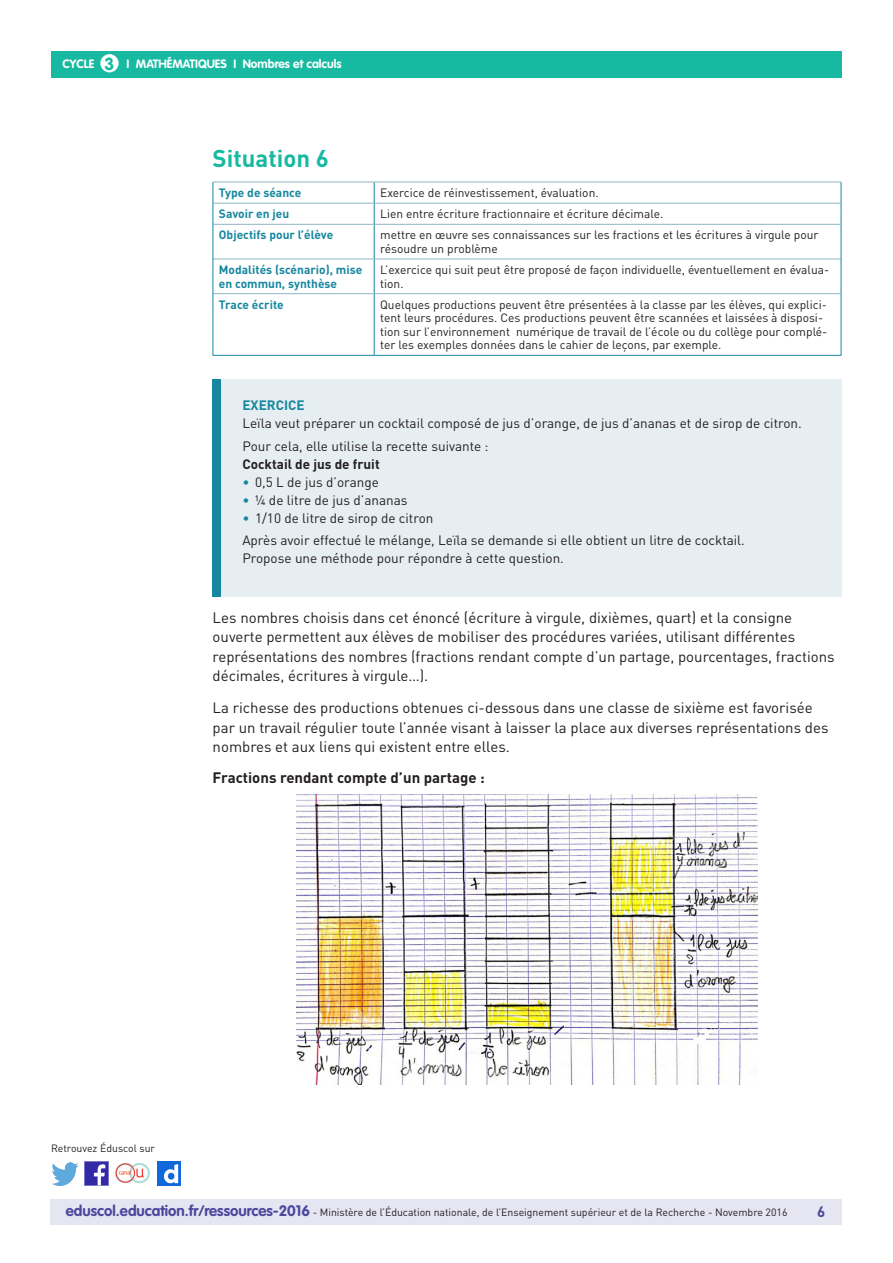
<style>
.page{position:relative;width:893px;height:1263px;background:#fff}
.page>*{position:absolute;margin:0;border:0;box-sizing:border-box;transform-origin:0 0}
._03_Titre_de_niveau{font:700 24px "DIN Pro";color:#17baa1}
.t1{font:700 17.25px "VAG Rounded Std";color:#17baa1}
._06_Texte_courant{font:15px/19.5px "DIN Pro";color:#231f20}
._06_Texte_courant-2{font:700 15px "DIN Pro";color:#231f20}
.t2{font:700 15px "DIN Pro";color:#4a489e}
._15_texte_encadré{font:13.5px "DIN Pro";color:#231f20}
._08_Liste_à_puces_ni{font:13.5px "DIN Pro";color:#231f20}
._15_Sous_titre_encad{font:700 13.5px "DIN Pro";color:#231f20}
._15_Titre_encadré{font:700 13.5px "DIN Pro";color:#16879f}
.Texte_courant_tablea{font:12px/13.5px "DIN Pro";color:#231f20}
.Texte_gras_bleu{font:700 12px/13.5px "DIN Pro";color:#16879f}
.t3{font:700 12px "VAG Rounded Std";color:#fff}
.t4{font:10.5px "DIN Pro";color:#231f20}
.s1{color:#16879f}
.s2{font-family:"VAG Rounded Std";font-weight:700;font-size:15px;color:#4a489e}
</style>
<div class="page">
<div style="left:50px;top:1199px;width:791px;height:26px;background:#e6e5f2"></div>
<div style="left:51px;top:51px;width:791px;height:27px;background:#17baa1"></div>
<div style="left:100px;top:54px;width:19px;height:18px;background:#fff;border-radius:50%"></div>
<img style="left:85px;top:1162px;width:23px;height:23px">
<img style="left:51px;top:1163px;width:28px;height:22px">
<img style="left:158px;top:1162px;width:22px;height:23px">
<img style="left:115px;top:1163px;width:35px;height:21px">
<hr style="left:213px;top:182px;width:161px;height:1px;background:#8fb6c6">
<hr style="left:374px;top:182px;width:467px;height:1px;background:#8fb6c6">
<hr style="left:213px;top:203px;width:161px;height:1px;background:#8fb6c6">
<hr style="left:374px;top:203px;width:467px;height:1px;background:#8fb6c6">
<hr style="left:213px;top:224px;width:161px;height:1px;background:#8fb6c6">
<hr style="left:374px;top:224px;width:467px;height:1px;background:#8fb6c6">
<hr style="left:213px;top:259px;width:161px;height:1px;background:#8fb6c6">
<hr style="left:374px;top:259px;width:467px;height:1px;background:#8fb6c6">
<hr style="left:213px;top:293px;width:161px;height:1px;background:#8fb6c6">
<hr style="left:374px;top:293px;width:467px;height:1px;background:#8fb6c6">
<svg style="left:213px;top:182px;width:1px;height:42px"></svg>
<svg style="left:374px;top:182px;width:1px;height:42px"></svg>
<svg style="left:841px;top:182px;width:1px;height:42px"></svg>
<hr style="left:213px;top:224px;width:1px;height:35px;background:#16879f">
<hr style="left:374px;top:225px;width:1px;height:34px;background:#16879f">
<hr style="left:841px;top:224px;width:1px;height:35px;background:#16879f">
<hr style="left:213px;top:259px;width:1px;height:35px;background:#16879f">
<hr style="left:374px;top:259px;width:1px;height:34px;background:#16879f">
<hr style="left:841px;top:259px;width:1px;height:35px;background:#16879f">
<hr style="left:213px;top:294px;width:1px;height:61px;background:#16879f">
<hr style="left:374px;top:294px;width:1px;height:61px;background:#16879f">
<hr style="left:841px;top:294px;width:1px;height:61px;background:#16879f">
<hr style="left:213px;top:355px;width:161px;height:1px;background:#16879f">
<hr style="left:374px;top:355px;width:467px;height:1px;background:#16879f">
<div style="left:213px;top:379px;width:629px;height:218px;background:#e6eef2"></div>
<div style="left:213px;top:379px;width:8px;height:218px;background:#16879f"></div>
<img style="left:297px;top:794px;width:460px;height:290px">
<p class="t3" style="left:63px;top:57px;width:33px">CYCLE</p>
<p class="t3" style="left:127px;top:57px;width:217px">I MATHÉMATIQUES I Nombres et calculs</p>
<h2 class="t1" style="left:105px;top:53px;width:11px">3</h2>
<p class="_03_Titre_de_niveau" style="left:213px;top:143px;width:118px">Situation 6</p>
<p class="Texte_gras_bleu" style="left:219px;top:186px;width:84px">Type de séance</p>
<p class="Texte_courant_tablea" style="left:380px;top:186px;width:220px">Exercice de réinvestissement, évaluation.</p>
<p class="Texte_gras_bleu" style="left:219px;top:207px;width:72px">Savoir en jeu</p>
<p class="Texte_courant_tablea" style="left:380px;top:207px;width:285px">Lien entre écriture fractionnaire et écriture décimale.</p>
<p class="Texte_gras_bleu" style="left:219px;top:228px;width:116px">Objectifs pour l’élève</p>
<p class="Texte_courant_tablea" style="left:380px;top:228px;width:440px">mettre en œuvre ses connaissances sur les fractions et les écritures à virgule pour résoudre un problème</p>
<p class="Texte_gras_bleu" style="left:219px;top:263px;width:145px">Modalités (scénario), mise en commun, synthèse</p>
<p class="Texte_courant_tablea" style="left:380px;top:263px;width:450px">L’exercice qui suit peut être proposé de façon individuelle, éventuellement en évalua&shy;tion.</p>
<p class="Texte_gras_bleu" style="left:219px;top:297px;width:66px">Trace écrite</p>
<p class="Texte_courant_tablea" style="left:380px;top:297px;width:449px">Quelques productions peuvent être présentées à la classe par les élèves, qui explici&shy;tent leurs procédures. Ces productions peuvent être scannées et laissées à disposi&shy;tion sur l’environnement numérique de travail de l’école ou du collège pour complé&shy;ter les exemples données dans le cahier de leçons, par exemple.</p>
<p class="_15_Titre_encadré" style="left:242px;top:397px;width:64px">EXERCICE</p>
<p class="_15_texte_encadré" style="left:242px;top:415px;width:561px">Leïla veut préparer un cocktail composé de jus d’orange, de jus d’ananas et de sirop de citron.</p>
<p class="_15_texte_encadré" style="left:242px;top:437px;width:248px">Pour cela, elle utilise la recette suivante :</p>
<p class="_15_Sous_titre_encad" style="left:242px;top:455px;width:139px">Cocktail de jus de fruit</p>
<p class="_08_Liste_à_puces_ni" style="left:242px;top:473px;width:138px"><span class="s1">•</span> 0,5 L de jus d’orange</p>
<p class="_08_Liste_à_puces_ni" style="left:242px;top:491px;width:167px"><span class="s1">•</span> ¼ de litre de jus d’ananas</p>
<p class="_08_Liste_à_puces_ni" style="left:242px;top:509px;width:193px"><span class="s1">•</span> 1/10 de litre de sirop de citron</p>
<p class="_15_texte_encadré" style="left:242px;top:531px;width:504px">Après avoir effectué le mélange, Leïla se demande si elle obtient un litre de cocktail.</p>
<p class="_15_texte_encadré" style="left:242px;top:549px;width:323px">Propose une méthode pour répondre à cette question.</p>
<p class="_06_Texte_courant" style="left:213px;top:607px;width:624px">Les nombres choisis dans cet énoncé (écriture à virgule, dixièmes, quart) et la consigne ouverte permettent aux élèves de mobiliser des procédures variées, utilisant différentes représentations des nombres (fractions rendant compte d’un partage, pourcentages, fractions décimales, écritures à virgule…).</p>
<p class="_06_Texte_courant" style="left:213px;top:698px;width:617px">La richesse des productions obtenues ci-dessous dans une classe de sixième est favorisée par un travail régulier toute l’année visant à laisser la place aux diverses représentations des nombres et aux liens qui existent entre elles.</p>
<p class="_06_Texte_courant-2" style="left:213px;top:768px;width:274px">Fractions rendant compte d’un partage :</p>
<p class="t4" style="left:51px;top:1141px;width:106px">Retrouvez Éduscol sur</p>
<p class="t4" style="left:66px;top:1205px;width:723px"><span class="s2">eduscol.education.fr/ressources-2016</span> - Ministère de l’Éducation nationale, de l’Enseignement supérieur et de la Recherche - Novembre 2016</p>
<p class="t2" style="left:817px;top:1201px;width:10px">6</p>
</div>
